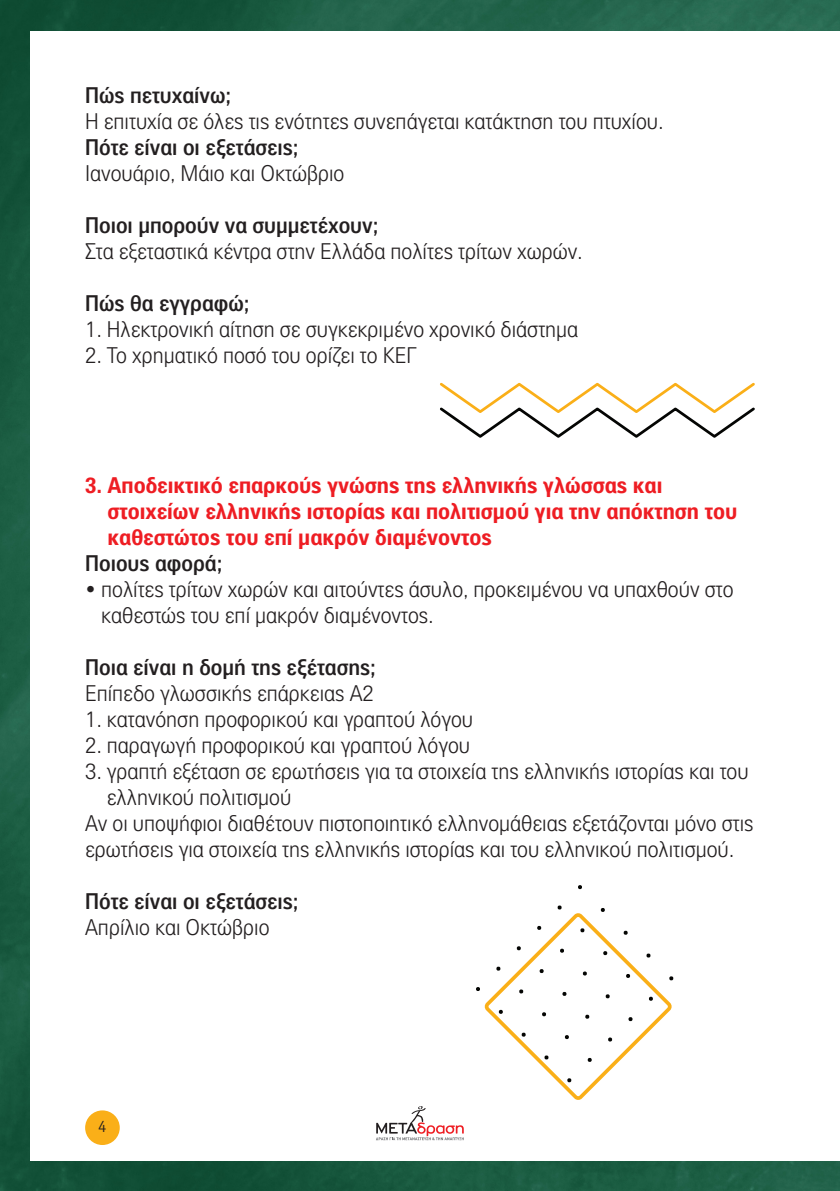
<style>
.page{position:relative;width:840px;height:1191px;background:#fff}
.page>*{position:absolute;margin:0;border:0;box-sizing:border-box;transform-origin:0 0}
.TEXT{font:300 22px/26px "PF Paperback";color:#231f20}
.TEXT-2{font:700 22px/26px "PF Paperback";color:#ee1d23}
.TEXT-3{font:500 22px "PF Paperback";color:#231f20}
.t1{font:300 18px "PF Handbook Pro";color:#231f20}
</style>
<div class="page">
<img style="left:0;top:0;width:839px;height:1191px">
<div style="left:31px;top:31px;width:808px;height:1129px;background:#fff"></div>
<svg style="left:376px;top:1106px;width:87px;height:34px"></svg>
<div style="left:85px;top:1110px;width:35px;height:35px;background:#faaf18;border-radius:50%"></div>
<svg style="left:440px;top:382px;width:315px;height:56px"></svg>
<svg style="left:578px;top:885px;width:4px;height:4px"></svg>
<svg style="left:476px;top:905px;width:198px;height:195px"></svg>
<p class="TEXT-3" style="left:85px;top:81px;width:147px">Πώς πετυχαίνω;</p>
<p class="TEXT" style="left:85px;top:107px;width:580px">Η επιτυχία σε όλες τις ενότητες συνεπάγεται κατάκτηση του πτυχίου.</p>
<p class="TEXT-3" style="left:85px;top:133px;width:215px">Πότε είναι οι εξετάσεις;</p>
<p class="TEXT" style="left:85px;top:159px;width:260px">Ιανουάριο, Μάιο και Οκτώβριο</p>
<p class="TEXT-3" style="left:85px;top:211px;width:294px">Ποιοι μπορούν να συμμετέχουν;</p>
<p class="TEXT" style="left:85px;top:237px;width:499px">Στα εξεταστικά κέντρα στην Ελλάδα πολίτες τρίτων χωρών.</p>
<p class="TEXT-3" style="left:85px;top:289px;width:166px">Πώς θα εγγραφώ;</p>
<p class="TEXT" style="left:85px;top:315px;width:494px">1. Ηλεκτρονική αίτηση σε συγκεκριμένο χρονικό διάστημα</p>
<p class="TEXT" style="left:85px;top:341px;width:332px">2. Το χρηματικό ποσό του ορίζει το ΚΕΓ</p>
<p class="TEXT-2" style="left:107px;top:471px;width:631px;text-indent:-22px">3. Αποδεικτικό επαρκούς γνώσης της ελληνικής γλώσσας και στοιχείων ελληνικής ιστορίας και πολιτισμού για την απόκτηση του καθεστώτος του επί μακρόν διαμένοντος</p>
<p class="TEXT-3" style="left:85px;top:549px;width:139px">Ποιους αφορά;</p>
<p class="TEXT" style="left:101px;top:575px;width:633px;text-indent:-16px">• πολίτες τρίτων χωρών και αιτούντες άσυλο, προκειμένου να υπαχθούν στο καθεστώς του επί μακρόν διαμένοντος.</p>
<p class="TEXT-3" style="left:85px;top:653px;width:292px">Ποια είναι η δομή της εξέτασης;</p>
<p class="TEXT" style="left:85px;top:679px;width:290px">Επίπεδο γλωσσικής επάρκειας Α2</p>
<p class="TEXT" style="left:85px;top:705px;width:389px">1. κατανόηση προφορικού και γραπτού λόγου</p>
<p class="TEXT" style="left:85px;top:731px;width:386px">2. παραγωγή προφορικού και γραπτού λόγου</p>
<p class="TEXT" style="left:107px;top:757px;width:643px;text-indent:-22px">3. γραπτή εξέταση σε ερωτήσεις για τα στοιχεία της ελληνικής ιστορίας και του ελληνικού πολιτισμού</p>
<p class="TEXT" style="left:85px;top:809px;width:669px">Αν οι υποψήφιοι διαθέτουν πιστοποιητικό ελληνομάθειας εξετάζονται μόνο στις ερωτήσεις για στοιχεία της ελληνικής ιστορίας και του ελληνικού πολιτισμού.</p>
<p class="TEXT-3" style="left:85px;top:887px;width:215px">Πότε είναι οι εξετάσεις;</p>
<p class="TEXT" style="left:85px;top:913px;width:186px">Απρίλιο και Οκτώβριο</p>
<p class="t1" style="left:98px;top:1115px;width:10px">4</p>
</div>
